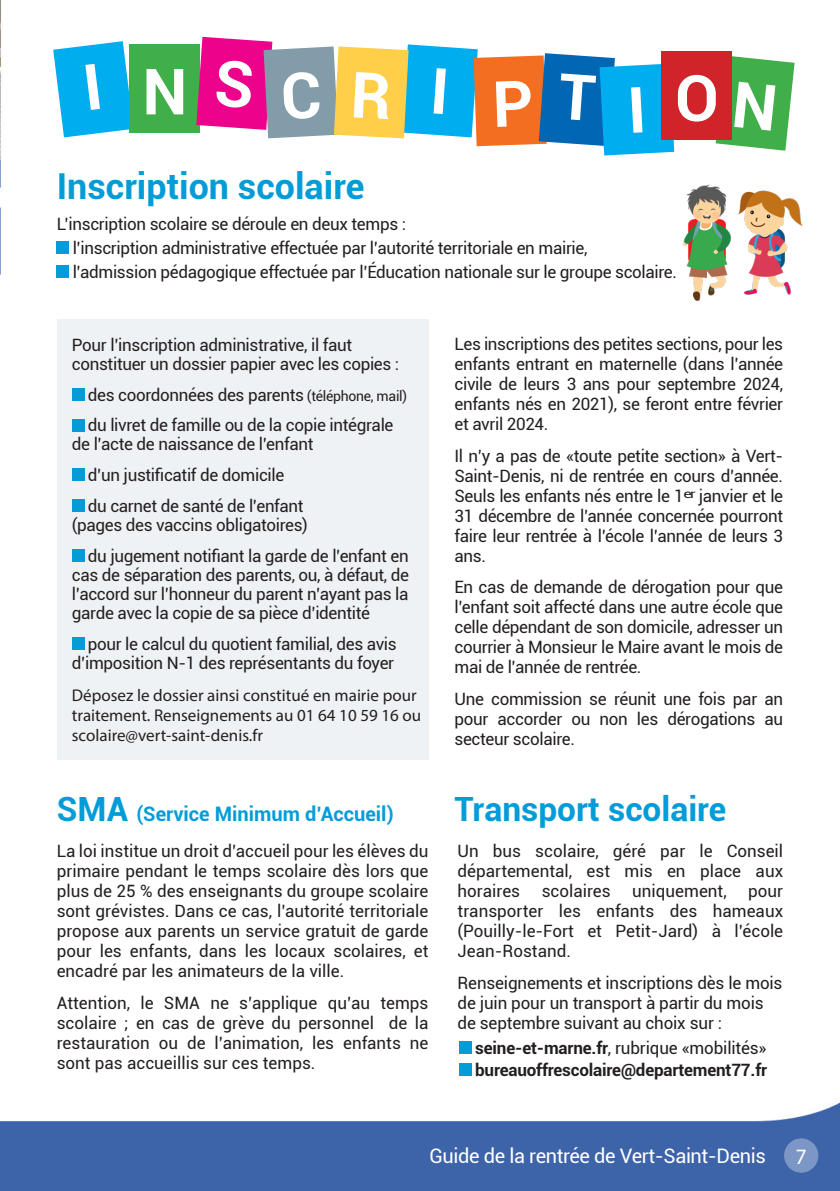
<style>
.page{position:relative;width:840px;height:1191px;background:#fff}
.page>*{position:absolute;margin:0;border:0;box-sizing:border-box;transform-origin:0 0}
.t1{font:700 63.8px "Roboto";color:#fff}
.t2{font:700 35.8px "Roboto";color:#049cd8}
.t3{font:700 33.4px "Roboto";color:#049cd8}
.t4{font:22px "Myriad Pro";color:#fff}
.t5{font:20px "Roboto";letter-spacing:-.02em;color:#fff}
.t6{font:700 20px "Roboto";color:#049cd8}
.t7{font:17px/20px "Roboto";letter-spacing:-.02em;color:#231f20;text-align:justify}
.t8{font:17px/20px "Myriad Pro";color:#231f20}
.t9{font:700 17px "Roboto";letter-spacing:-.01em;color:#231f20}
.t10{font:17px "Roboto";color:#231f20}
.s1{font-size:14px}
.s2{font-size:33.4px}
.s3{color:#fff}
.s4{font-weight:700}
</style>
<div class="page">
<img style="left:0;top:0;width:839px;height:1191px">
<div style="left:57px;top:319px;width:371px;height:441px;background:#eff2f5"></div>
<div style="left:57px;top:241px;width:12px;height:13px;background:#049bd7"></div>
<div style="left:57px;top:265px;width:12px;height:13px;background:#049bd7"></div>
<div style="left:72px;top:388px;width:12px;height:12px;background:#049bd7"></div>
<div style="left:72px;top:419px;width:12px;height:12px;background:#049bd7"></div>
<div style="left:72px;top:469px;width:12px;height:12px;background:#049bd7"></div>
<div style="left:72px;top:499px;width:12px;height:13px;background:#049bd7"></div>
<div style="left:72px;top:549px;width:12px;height:13px;background:#049bd7"></div>
<div style="left:72px;top:637px;width:12px;height:13px;background:#049bd7"></div>
<div style="left:130px;top:44px;width:70px;height:89px;background:#40ae49"></div>
<div style="left:661px;top:51px;width:70px;height:88px;background:#d1232a"></div>
<img style="left:680px;top:182px;width:126px;height:119px">
<div style="left:783px;top:1138px;width:34px;height:34px;background:#7c96c5;border-radius:50%"></div>
<div style="left:458px;top:1041px;width:13px;height:12px;background:#049cd8"></div>
<div style="left:458px;top:1063px;width:13px;height:12px;background:#049cd8"></div>
<svg style="left:53px;top:41px;width:80px;height:96px"></svg>
<svg style="left:196px;top:37px;width:478px;height:118px"></svg>
<svg style="left:715px;top:55px;width:79px;height:96px"></svg>
<p class="t1" style="left:142px;top:47px;width:47px">N</p>
<p class="t1" style="left:674px;top:53px;width:45px">O</p>
<p class="t2" style="left:57px;top:161px;width:309px">Inscription scolaire</p>
<p class="t7" style="left:73px;top:211px;width:605px;line-height:24px;text-align:left;text-indent:-16px">L’inscription scolaire se déroule en deux temps :<br>l’inscription administrative effectuée par l’autorité territoriale en mairie,<br>l’admission pédagogique effectuée par l’Éducation nationale sur le groupe scolaire.</p>
<p class="t7" style="left:72px;top:334px;width:329px;line-height:19px">Pour l’inscription administrative, il faut constituer un dossier papier avec les copies :</p>
<p class="t7" style="left:88px;top:384px;width:321px">des coordonnées des parents <span class="s1">(téléphone, mail)</span></p>
<p class="t7" style="left:72px;top:415px;width:323px;line-height:19px;text-indent:16px">du livret de famille ou de la copie intégrale de l’acte de naissance de l’enfant</p>
<p class="t7" style="left:88px;top:464px;width:198px">d’un justificatif de domicile</p>
<p class="t7" style="left:72px;top:496px;width:237px;line-height:19px;text-align:right">du carnet de santé de l’enfant (pages des vaccins obligatoires)</p>
<p class="t7" style="left:72px;top:546px;width:338px;line-height:19px;text-indent:16px">du jugement notifiant la garde de l’enfant en cas de séparation des parents, ou, à défaut, de l’accord sur l’honneur du parent n’ayant pas la garde avec la copie de sa pièce d’identité</p>
<p class="t7" style="left:72px;top:633px;width:326px;line-height:19px;text-align:right">pour le calcul du quotient familial, des avis d’imposition N-1 des représentants du foyer</p>
<p class="t8" style="left:72px;top:684px;width:350px">Déposez le dossier ainsi constitué en mairie pour traitement. Renseignements au 01 64 10 59 16 ou scolaire@vert-saint-denis.fr</p>
<p class="t6" style="left:57px;top:800px;width:338px"><span class="s2">SMA</span> (Service Minimum d’Accueil)</p>
<p class="t7" style="left:57px;top:840px;width:373px">La loi institue un droit d’accueil pour les élèves du primaire pendant le temps scolaire dès lors que plus de 25<span class="s3">.</span>% des enseignants du groupe scolaire sont grévistes. Dans ce cas, l’autorité territoriale propose aux parents un service gratuit de garde pour les enfants, dans les locaux scolaires, et encadré par les animateurs de la ville.</p>
<p class="t7" style="left:57px;top:992px;width:373px">Attention, le SMA ne s’applique qu’au temps scolaire ; en cas de grève du personnel de la restauration ou de l’animation, les enfants ne sont pas accueillis sur ces temps.</p>
<p class="t7" style="left:454px;top:333px;width:330px">Les inscriptions des petites sections, pour les enfants entrant en maternelle (dans l’année civile de leurs 3 ans pour septembre 2024, enfants nés en 2021), se feront entre février et avril 2024.</p>
<p class="t7" style="left:454px;top:445px;width:330px">Il n’y a pas de «toute petite section» à Vert-Saint-Denis, ni de rentrée en cours d’année.<br>Seuls les enfants nés entre le 1<sup>er</sup> janvier et le 31 décembre de l’année concernée pourront faire leur rentrée à l’école l’année de leurs 3 ans.</p>
<p class="t7" style="left:454px;top:576px;width:330px">En cas de demande de dérogation pour que l’enfant soit affecté dans une autre école que celle dépendant de son domicile, adresser un courrier à Monsieur le Maire avant le mois de mai de l’année de rentrée.</p>
<p class="t7" style="left:454px;top:688px;width:330px">Une commission se réunit une fois par an pour accorder ou non les dérogations au secteur scolaire.</p>
<p class="t3" style="left:454px;top:785px;width:273px">Transport scolaire</p>
<p class="t7" style="left:457px;top:840px;width:327px">Un bus scolaire, géré par le Conseil départemental, est mis en place aux horaires</p>
<p class="t10" style="left:541px;top:879px;width:70px">scolaires</p>
<p class="t10" style="left:632px;top:879px;width:96px">uniquement,</p>
<p class="t7" style="left:457px;top:880px;width:327px;text-indent:290px">pour transporter les enfants des hameaux (Pouilly-le-Fort et Petit-Jard) à l’école Jean-Rostand.</p>
<p class="t7" style="left:457px;top:972px;width:326px;text-align:left">Renseignements et inscriptions dès le mois de juin pour un transport à partir du mois de septembre suivant au choix sur :</p>
<p class="t7" style="left:475px;top:1037px;width:293px"><span class="s4">seine-et-marne.fr</span>, rubrique «mobilités»</p>
<p class="t9" style="left:475px;top:1057px;width:293px">bureauoffrescolaire@departement77.fr</p>
<p class="t5" style="left:429px;top:1141px;width:338px">Guide de la rentrée de Vert-Saint-Denis</p>
<p class="t4" style="left:795px;top:1142px;width:13px">7</p>
</div>
